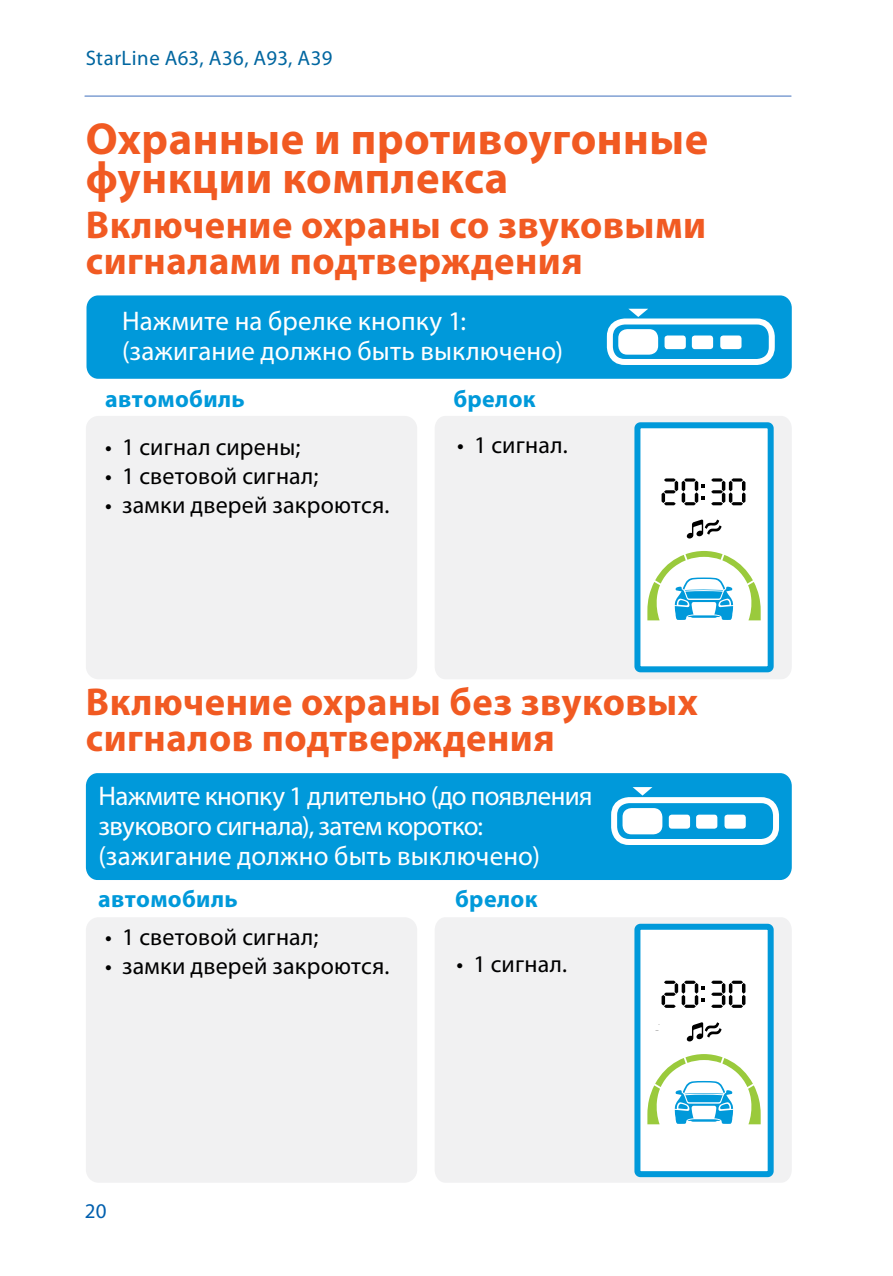
<style>
.page{position:relative;width:893px;height:1276px;background:#fff}
.page>*{position:absolute;margin:0;border:0;box-sizing:border-box;transform-origin:0 0}
.t1{font:700 45px/39px "Myriad Pro";letter-spacing:.01em;color:#f15a22}
.t2{font:700 39px/36px "Myriad Pro";letter-spacing:.01em;color:#f15a22}
.t3{font:27px/30px "Myriad Pro";letter-spacing:-.02em;color:#fff}
.t4{font:27px/30px "Myriad Pro";color:#fff}
.t5{font:24px "Myriad Pro";letter-spacing:.01em;color:#000}
.t6{font:700 24px "Myriad Pro";letter-spacing:.015em;color:#0099da}
.t7{font:21px "Myriad Pro";letter-spacing:.02em;color:#0066a0}
.t8{font:21px "Myriad Pro";color:#005fae}
</style>
<div class="page">
<hr style="left:85px;top:95px;width:706px;height:2px;background:#80a0d3">
<div style="left:87px;top:295px;width:705px;height:84px;background:#0099da;border-radius:12px"></div>
<div style="left:86px;top:416px;width:331px;height:263px;background:#f1f1f2;border-radius:13px"></div>
<div style="left:435px;top:416px;width:357px;height:263px;background:#f1f1f2"></div>
<div style="left:607px;top:318px;width:168px;height:47px;border:6px solid #fff;border-radius:15px"></div>
<div style="left:618px;top:329px;width:40px;height:26px;background:#fff;border-radius:9px"></div>
<div style="left:664px;top:335px;width:22px;height:14px;background:#fff;border-radius:3px"></div>
<div style="left:692px;top:335px;width:21px;height:14px;background:#fff;border-radius:3px"></div>
<div style="left:720px;top:335px;width:21px;height:14px;background:#fff;border-radius:3px"></div>
<svg style="left:628px;top:309px;width:20px;height:8px"></svg>
<div style="left:637px;top:425px;width:134px;height:244px;background:#fff;border-radius:3px"></div>
<div style="left:634px;top:422px;width:140px;height:250px;border:6px solid #0099da;border-radius:3px"></div>
<svg style="left:711px;top:478px;width:34px;height:27px"></svg>
<svg style="left:662px;top:478px;width:43px;height:27px"></svg>
<svg style="left:687px;top:519px;width:34px;height:20px"></svg>
<svg style="left:647px;top:551px;width:114px;height:69px"></svg>
<div style="left:86px;top:917px;width:331px;height:265px;background:#f1f1f2;border-radius:13px"></div>
<div style="left:435px;top:917px;width:357px;height:265px;background:#f1f1f2"></div>
<div style="left:86px;top:773px;width:706px;height:107px;background:#0099da;border-radius:12px"></div>
<div style="left:611px;top:797px;width:168px;height:48px;border:6px solid #fff;border-radius:15px"></div>
<div style="left:622px;top:808px;width:40px;height:26px;background:#fff;border-radius:9px"></div>
<div style="left:669px;top:814px;width:21px;height:14px;background:#fff;border-radius:3px"></div>
<div style="left:696px;top:814px;width:21px;height:14px;background:#fff;border-radius:3px"></div>
<div style="left:724px;top:814px;width:22px;height:14px;background:#fff;border-radius:3px"></div>
<svg style="left:633px;top:787px;width:19px;height:8px"></svg>
<div style="left:637px;top:926px;width:134px;height:248px;background:#fff;border-radius:3px"></div>
<div style="left:634px;top:923px;width:140px;height:254px;border:6px solid #0099da;border-radius:3px"></div>
<svg style="left:711px;top:980px;width:34px;height:28px"></svg>
<svg style="left:662px;top:980px;width:43px;height:28px"></svg>
<svg style="left:687px;top:1022px;width:34px;height:19px"></svg>
<svg style="left:647px;top:1054px;width:114px;height:70px"></svg>
<p class="t7" style="left:86px;top:45px;width:248px">StarLine A63, А36, А93, А39</p>
<h1 class="t1" style="left:86px;top:118px;width:624px">Охранные и противоугонные функции комплекса</h1>
<h2 class="t2" style="left:86px;top:205px;width:622px">Включение охраны со звуковыми сигналами подтверждения</h2>
<p class="t4" style="left:122px;top:306px;width:443px">Нажмите на брелке кнопку 1: (зажигание должно быть выключено)</p>
<p class="t6" style="left:105px;top:383px;width:141px">автомобиль</p>
<p class="t6" style="left:453px;top:383px;width:84px">брелок</p>
<p class="t5" style="left:105px;top:432px;width:197px">• 1 сигнал сирены;</p>
<p class="t5" style="left:105px;top:461px;width:215px">• 1 световой сигнал;</p>
<p class="t5" style="left:105px;top:490px;width:286px">• замки дверей закроются.</p>
<p class="t5" style="left:457px;top:430px;width:112px">• 1 сигнал.</p>
<h2 class="t2" style="left:86px;top:683px;width:613px">Включение охраны без звуковых сигналов подтверждения</h2>
<p class="t3" style="left:99px;top:780px;width:495px">Нажмите кнопку 1 длительно (до появления звукового сигнала), затем коротко: (зажигание должно быть выключено)</p>
<p class="t6" style="left:98px;top:883px;width:141px">автомобиль</p>
<p class="t6" style="left:455px;top:883px;width:84px">брелок</p>
<p class="t5" style="left:105px;top:922px;width:215px">• 1 световой сигнал;</p>
<p class="t5" style="left:105px;top:951px;width:286px">• замки дверей закроются.</p>
<p class="t5" style="left:456px;top:949px;width:112px">• 1 сигнал.</p>
<p class="t8" style="left:85px;top:1197px;width:23px">20</p>
</div>
